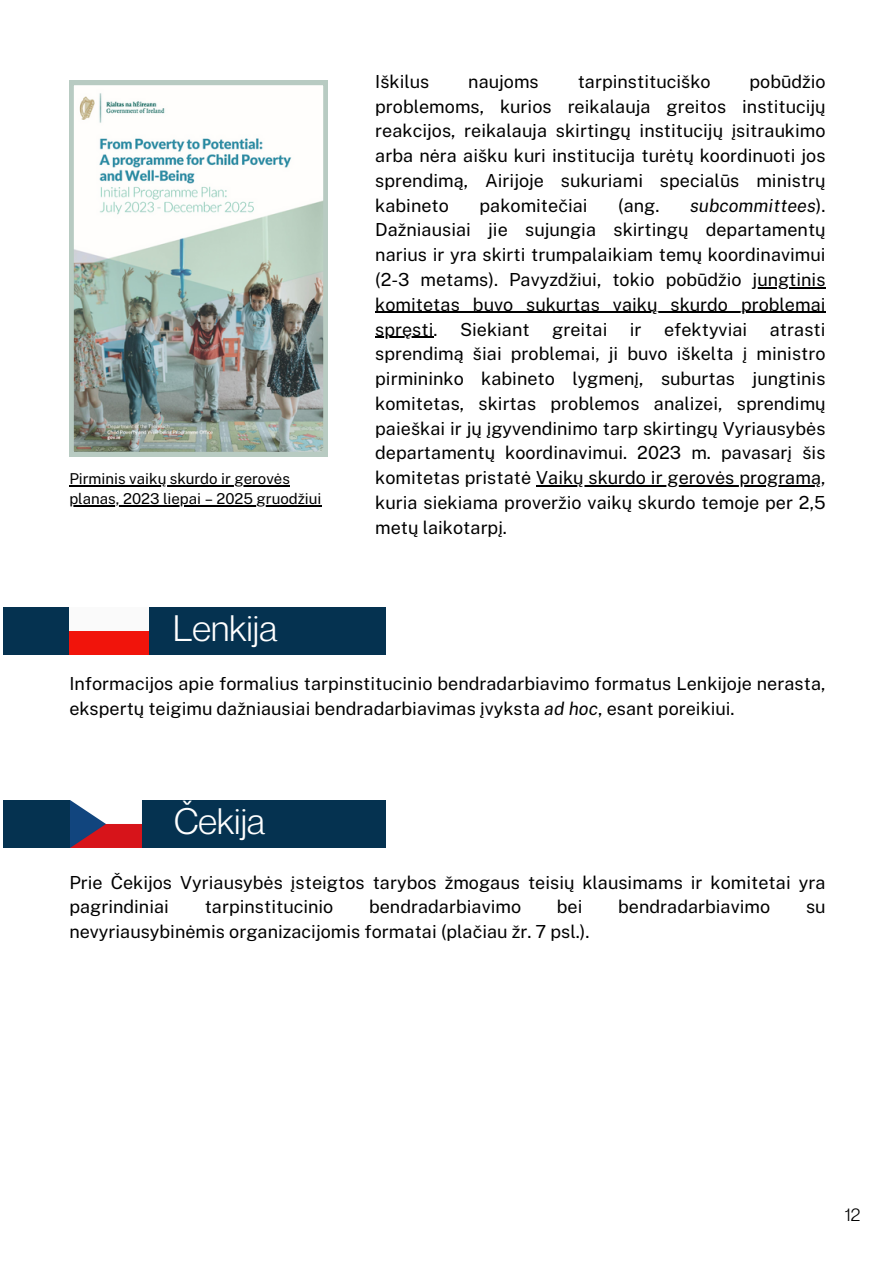
<style>
.page{position:relative;width:894px;height:1264px;background:#fff}
.page>*{position:absolute;margin:0;border:0;box-sizing:border-box;transform-origin:0 0}
.t1{font:36px "Neue Montreal";color:#fff}
.t2{font:18px/24.8px "Public Sans";color:#000;text-align:justify}
.t3{font:18px "Neue Montreal";color:#000}
.t4{font:15px/20.2px "Public Sans";color:#000}
.s1{font-style:italic}
</style>
<div class="page">
<div style="left:3px;top:607px;width:382px;height:47px;background:#053250"></div>
<img style="left:69px;top:607px;width:79px;height:47px">
<div style="left:4px;top:800px;width:382px;height:47px;background:#053250"></div>
<img style="left:70px;top:800px;width:71px;height:48px">
<img style="left:69px;top:81px;width:258px;height:375px">
<hr style="left:752px;top:287px;width:37px;height:1px;background:#000">
<hr style="left:789px;top:287px;width:36px;height:1px;background:#000">
<hr style="left:375px;top:312px;width:450px;height:1px;background:#000">
<hr style="left:375px;top:337px;width:58px;height:1px;background:#000">
<hr style="left:536px;top:485px;width:52px;height:1px;background:#000">
<hr style="left:588px;top:485px;width:57px;height:1px;background:#000">
<hr style="left:645px;top:485px;width:176px;height:1px;background:#000">
<hr style="left:69px;top:485px;width:221px;height:1px;background:#000">
<hr style="left:69px;top:505px;width:252px;height:1px;background:#000">
<p class="t4" style="left:69px;top:468px;width:253px">Pirminis vaikų skurdo ir gerovės planas, 2023 liepai – 2025 gruodžiui</p>
<h1 class="t1" style="left:173px;top:605px;width:106px">Lenkija</h1>
<p class="t2" style="left:375px;top:69px;width:451px;text-indent:374px">pobūdžio problemoms, kurios reikalauja greitos institucijų reakcijos, reikalauja skirtingų institucijų įsitraukimo arba nėra aišku kuri institucija turėtų koordinuoti jos sprendimą, Airijoje sukuriami specialūs ministrų kabineto</p>
<p class="t2" style="left:375px;top:69px;width:56px">Iškilus</p>
<p class="t2" style="left:468px;top:69px;width:72px">naujoms</p>
<p class="t2" style="left:577px;top:69px;width:134px">tarpinstituciško</p>
<p class="t2" style="left:375px;top:193px;width:451px;text-indent:315px"><span class="s1">subcommittees</span>).<br>Dažniausiai jie sujungia skirtingų departamentų narius ir yra skirti trumpalaikiam temų koordinavimui (2-3 metams). Pavyzdžiui, tokio pobūdžio jungtinis komitetas buvo sukurtas vaikų skurdo problemai spręsti. Siekiant greitai ir efektyviai atrasti sprendimą šiai problemai, ji buvo iškelta į ministro pirmininko kabineto lygmenį, suburtas jungtinis komitetas, skirtas problemos analizei, sprendimų paieškai ir jų įgyvendinimo tarp skirtingų Vyriausybės departamentų koordinavimui. 2023 m. pavasarį šis komitetas pristatė Vaikų skurdo ir gerovės programą, kuria siekiama proveržio vaikų skurdo temoje per 2,5 metų laikotarpį.</p>
<p class="t2" style="left:479px;top:193px;width:110px">pakomitečiai</p>
<p class="t2" style="left:618px;top:193px;width:43px">(ang.</p>
<p class="t2" style="left:69px;top:671px;width:757px">Informacijos apie formalius tarpinstitucinio bendradarbiavimo formatus Lenkijoje nerasta, ekspertų teigimu dažniausiai bendradarbiavimas įvyksta <span class="s1">ad hoc</span>, esant poreikiui.</p>
<h1 class="t1" style="left:174px;top:799px;width:93px">Čekija</h1>
<p class="t2" style="left:69px;top:869px;width:757px">Prie Čekijos Vyriausybės įsteigtos tarybos žmogaus teisių klausimams ir komitetai yra pagrindiniai</p>
<p class="t2" style="left:205px;top:894px;width:130px">tarpinstitucinio</p>
<p class="t2" style="left:369px;top:894px;width:153px">bendradarbiavimo</p>
<p class="t2" style="left:556px;top:894px;width:27px">bei</p>
<p class="t2" style="left:618px;top:894px;width:153px">bendradarbiavimo</p>
<p class="t2" style="left:805px;top:894px;width:21px">su</p>
<p class="t2" style="left:69px;top:919px;width:521px">nevyriausybinėmis organizacijomis formatai (plačiau žr. 7 psl.).</p>
<p class="t3" style="left:844px;top:1202px;width:17px">12</p>
</div>
